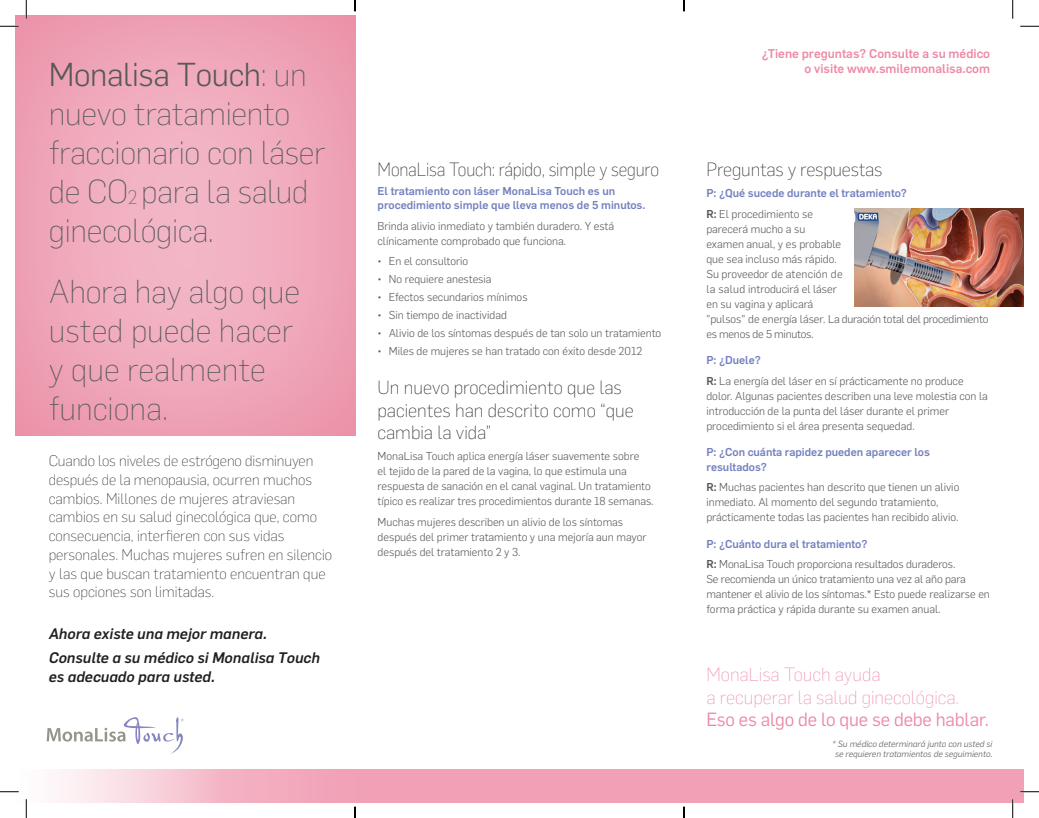
<style>
.page{position:relative;width:1039px;height:818px;background:#fff}
.page>*{position:absolute;margin:0;border:0;box-sizing:border-box;transform-origin:0 0}
.t1{font:200 32.5px/39px "Flama";letter-spacing:-.01em;color:#57585a}
.t2{font:200 18.75px/22.5px "Flama";letter-spacing:-.01em;color:#231f20}
.t3{font:200 18.75px/22.5px "Flama";color:#ee8ba6}
.t4{font:200 18.75px "Flama";letter-spacing:-.01em;color:#231f20;scale:.94 1}
.t5{font:18.75px "Flama";letter-spacing:-.01em;color:#ee8ba6}
.t6{font:200 15px/18.8px "Flama";color:#231f20}
.t7{font:italic 500 15px/24.4px "Flama";color:#231f20}
.t8{font:500 12.5px/15px "Flama";color:#ee8ba6;text-align:right}
.t9{font:300 11.25px/15px "Flama";color:#57585a}
.t10{font:500 11.25px/13.5px "Flama";color:#7481bf}
.t11{font:italic 8.75px/10px "Flama";color:#6c6d70;text-align:center}
.s1{font-weight:300}
.s2{font-size:19px}
.s3{color:#57585a}
.s4{font-weight:300;color:#57585a}
.s5{font-weight:500;color:#7481bf}
.s6{font-weight:500}
</style>
<div class="page">
<div style="left:15px;top:769px;width:340px;height:33px;background:linear-gradient(to right,#feffff,#ef95ad)"></div>
<div style="left:355px;top:769px;width:668px;height:33px;background:#f1a0b5"></div>
<div style="left:15px;top:15px;width:342px;height:421px;background:#ee8ba6;opacity:.6"></div>
<img style="left:854px;top:209px;width:168px;height:98px">
<svg style="left:47px;top:717px;width:136px;height:36px"></svg>
<svg style="left:0;top:25px;width:19px;height:2px"></svg>
<svg style="left:1020px;top:25px;width:18px;height:2px"></svg>
<svg style="left:0;top:790px;width:19px;height:2px"></svg>
<svg style="left:1020px;top:790px;width:18px;height:2px"></svg>
<svg style="left:25px;top:0;width:2px;height:19px"></svg>
<svg style="left:25px;top:799px;width:2px;height:19px"></svg>
<svg style="left:1012px;top:0;width:1px;height:19px"></svg>
<svg style="left:1011px;top:799px;width:2px;height:19px"></svg>
<svg style="left:354px;top:0;width:2px;height:11px"></svg>
<svg style="left:354px;top:806px;width:2px;height:12px"></svg>
<svg style="left:683px;top:806px;width:1px;height:12px"></svg>
<h1 class="t1" style="left:49px;top:53px;width:278px"><span class="s1">Monalisa Touch</span>: un nuevo tratamiento fraccionario con láser de CO<span class="s2">2</span> para la salud ginecológica.</h1>
<h1 class="t1" style="left:49px;top:271px;width:252px">Ahora hay algo que usted puede hacer y que realmente funciona.</h1>
<p class="t6" style="left:49px;top:450px;width:285px">Cuando los niveles de estrógeno disminuyen después de la menopausia, ocurren muchos cambios. Millones de mujeres atraviesan cambios en su salud ginecológica que, como consecuencia, interfieren con sus vidas personales. Muchas mujeres sufren en silencio y las que buscan tratamiento encuentran que sus opciones son limitadas.</p>
<h3 class="t7" style="left:49px;top:620px;width:272px">Ahora existe una mejor manera.<br>Consulte a su médico si Monalisa Touch</h3>
<h3 class="t7" style="left:49px;top:663px;width:168px">es adecuado para usted.</h3>
<h2 class="t4" style="left:377px;top:156px;width:301px">MonaLisa Touch: rápido, simple y seguro</h2>
<p class="t10" style="left:377px;top:184px;width:269px">El tratamiento con láser MonaLisa Touch es un procedimiento simple que lleva menos de 5 minutos.</p>
<p class="t9" style="left:377px;top:217px;width:238px">Brinda alivio inmediato y también duradero. Y está clínicamente comprobado que funciona.</p>
<p class="t9" style="left:377px;top:253px;width:92px">• En el consultorio</p>
<p class="t9" style="left:377px;top:271px;width:115px">• No requiere anestesia</p>
<p class="t9" style="left:377px;top:289px;width:151px">• Efectos secundarios mínimos</p>
<p class="t9" style="left:377px;top:307px;width:131px">• Sin tiempo de inactividad</p>
<p class="t9" style="left:377px;top:325px;width:285px">• Alivio de los síntomas después de tan solo un tratamiento</p>
<p class="t9" style="left:377px;top:343px;width:266px">• Miles de mujeres se han tratado con éxito desde 2012</p>
<h2 class="t2" style="left:377px;top:375px;width:257px">Un nuevo procedimiento que las pacientes han descrito como “que cambia la vida”</h2>
<p class="t9" style="left:377px;top:448px;width:277px">MonaLisa Touch aplica energía láser suavemente sobre<br>el tejido de la pared de la vagina, lo que estimula una respuesta de sanación en el canal vaginal. Un tratamiento típico es realizar tres procedimientos durante 18 semanas.</p>
<p class="t9" style="left:377px;top:513px;width:270px">Muchas mujeres describen un alivio de los síntomas después del primer tratamiento y una mejoría aun mayor después del tratamiento 2 y 3.</p>
<p class="t8" style="left:761px;top:45px;width:230px">¿Tiene preguntas? Consulte a su médico o visite www.smilemonalisa.com</p>
<h2 class="t2" style="left:706px;top:157px;width:177px">Preguntas y respuestas</h2>
<p class="t10" style="left:706px;top:182px;width:202px;line-height:20.6px">P: ¿Qué sucede durante el tratamiento?<br><span class="s3">R:</span> <span class="s4">El procedimiento se</span></p>
<p class="t9" style="left:706px;top:220px;width:283px">parecerá mucho a su<br>examen anual, y es probable<br>que sea incluso más rápido.<br>Su proveedor de atención de<br>la salud introducirá el láser<br>en su vagina y aplicará<br>"pulsos" de energía láser. La duración total del procedimiento es menos de 5 minutos.</p>
<p class="t9" style="left:706px;top:349px;width:258px;line-height:20.6px"><span class="s5">P: ¿Duele?<br></span><span class="s6">R:</span> La energía del láser en sí prácticamente no produce</p>
<p class="t9" style="left:706px;top:387px;width:283px">dolor. Algunas pacientes describen una leve molestia con la introducción de la punta del láser durante el primer procedimiento si el área presenta sequedad.</p>
<p class="t10" style="left:706px;top:444px;width:225px;line-height:15px">P: ¿Con cuánta rapidez pueden aparecer los resultados?</p>
<p class="t9" style="left:706px;top:479px;width:254px"><span class="s6">R:</span> Muchas pacientes han descrito que tienen un alivio inmediato. Al momento del segundo tratamiento, prácticamente todas las pacientes han recibido alivio.</p>
<p class="t9" style="left:706px;top:533px;width:250px;line-height:20.6px"><span class="s5">P: ¿Cuánto dura el tratamiento?<br></span><span class="s6">R:</span> MonaLisa Touch proporciona resultados duraderos.</p>
<p class="t9" style="left:706px;top:571px;width:285px">Se recomienda un único tratamiento una vez al año para mantener el alivio de los síntomas.* Esto puede realizarse en forma práctica y rápida durante su examen anual.</p>
<h2 class="t3" style="left:706px;top:662px;width:254px">MonaLisa Touch ayuda<br>a recuperar la salud ginecológica.</h2>
<h2 class="t5" style="left:706px;top:705px;width:284px">Eso es algo de lo que se debe hablar.</h2>
<p class="t11" style="left:831px;top:738px;width:162px">* Su médico determinará junto con usted si se requieren tratamientos de seguimiento.</p>
</div>
